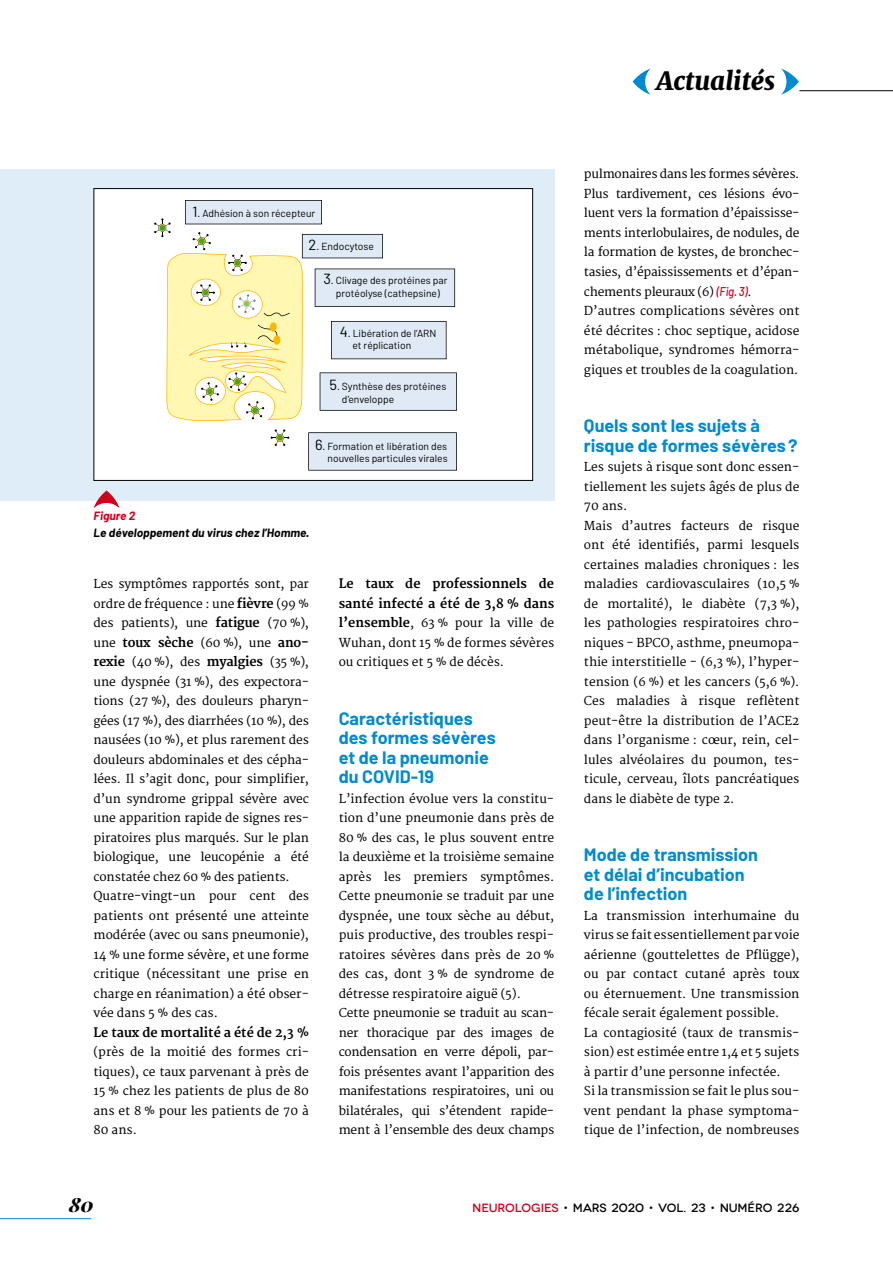
<style>
.page{position:relative;width:893px;height:1263px;background:#fff}
.page>*{position:absolute;margin:0;border:0;box-sizing:border-box;transform-origin:0 0}
.t1{font:italic 900 25.5px "Merriweather";color:#000}
.t2{font:italic 900 19.5px "Playfair Display";color:#000}
.t3{font:700 18px/19.5px "Barlow";color:#008bd0}
.t4{font:700 12.75px/19.5px "Merriweather";color:#000}
.t5{font:12px/19.5px "Merriweather";color:#000}
.t6{font:12px/19.5px "Merriweather";letter-spacing:-.02em;color:#000}
.t7{font:500 12px "Novecentowide";letter-spacing:-.005em;color:#000}
.t8{font:italic 700 12px "Barlow";color:#000}
.t9{font:italic 700 12px "Barlow";color:#d10019}
.t10{font:10.35px/12.3px "Barlow";color:#000}
.s1{font-size:14.7px}
.s2{font-weight:700;font-size:12.75px}
.s3{font-weight:400;font-size:12px}
.s4{font-family:"Barlow";font-weight:500;font-style:italic;font-size:12.75px;color:#d10019}
.s5{color:#d10019}
</style>
<div class="page">
<hr style="left:0;top:1218px;width:91px;height:1px;background:#008bd0">
<svg style="left:633px;top:69px;width:17px;height:26px"></svg>
<svg style="left:781px;top:69px;width:18px;height:26px"></svg>
<hr style="left:799px;top:90px;width:94px;height:1px;background:#000">
<div style="left:0;top:169px;width:554px;height:331px;background:#dfedf8"></div>
<svg style="left:94px;top:490px;width:26px;height:18px"></svg>
<div style="left:94px;top:189px;width:439px;height:291px;background:#fff"></div>
<svg style="left:308px;top:432px;width:149px;height:39px;background:#d4dfea"></svg>
<svg style="left:271px;top:429px;width:18px;height:17px"></svg>
<svg style="left:154px;top:200px;width:303px;height:221px"></svg>
<div style="left:94px;top:188px;width:439px;height:293px;border:1px solid #000"></div>
<h1 class="t1" style="left:656px;top:63px;width:120px">Actualités</h1>
<p class="t10" style="left:193px;top:207px;width:124px"><span class="s1">1</span>. Adhésion à son récepteur</p>
<p class="t10" style="left:309px;top:240px;width:67px"><span class="s1">2</span>. Endocytose</p>
<p class="t10" style="left:323px;top:274px;width:126px;text-align:center"><span class="s1">3</span>. Clivage des protéines par protéolyse (cathepsine)</p>
<p class="t10" style="left:352px;top:327px;width:86px;text-indent:-12px"><span class="s1">4</span>. Libération de l’ARN et réplication</p>
<p class="t10" style="left:342px;top:380px;width:106px;text-indent:-12px"><span class="s1">5</span>. Synthèse des protéines d’enveloppe</p>
<p class="t10" style="left:315px;top:440px;width:134px;text-align:right"><span class="s1">6</span>. Formation et libération des nouvelles particules virales</p>
<p class="t9" style="left:94px;top:509px;width:43px">Figure 2</p>
<p class="t8" style="left:94px;top:525px;width:217px">Le développement du virus chez l’Homme.</p>
<p class="t5" style="left:94px;top:574px;width:217px;text-align:justify">Les symptômes rapportés sont, par ordre de fréquence : une <span class="s2">fièvre</span> (99 % des patients), une <span class="s2">fatigue</span> (70 %),</p>
<p class="t4" style="left:94px;top:633px;width:217px"><span class="s3">une</span> toux sèche <span class="s3">(60 %), une</span> ano-</p>
<p class="t5" style="left:94px;top:652px;width:217px"><span class="s2">rexie</span> (40 %), des <span class="s2">myalgies</span> (35 %), une dyspnée (31 %), des expectora&shy;tions (27 %), des douleurs pharyn&shy;gées (17 %), des diarrhées (10 %), des nausées (10 %), et plus rarement des douleurs abdominales et des cépha&shy;lées. Il s’agit donc, pour simplifier, d’un syndrome grippal sévère avec une apparition rapide de signes res&shy;piratoires plus marqués. Sur le plan biologique, une leucopénie a été constatée chez 60 % des patients.<br>Quatre-vingt-un pour cent des patients ont présenté une atteinte modérée (avec ou sans pneumonie), 14 % une forme sévère, et une forme critique (nécessitant une prise en charge en réanimation) a été obser&shy;vée dans 5 % des cas.</p>
<p class="t4" style="left:94px;top:1023px;width:217px">Le taux de mortalité a été de 2,3 %</p>
<p class="t5" style="left:94px;top:1042px;width:217px;text-align:justify">(près de la moitié des formes cri&shy;tiques), ce taux parvenant à près de 15 % chez les patients de plus de 80 ans et 8 % pour les patients de 70 à 80 ans.</p>
<p class="t4" style="left:339px;top:574px;width:217px">Le taux de professionnels de santé infecté a été de 3,8 % dans</p>
<p class="t5" style="left:339px;top:613px;width:217px;text-align:justify"><span class="s2">l’ensemble</span>, 63 % pour la ville de Wuhan, dont 15 % de formes sévères ou critiques et 5 % de décès.</p>
<h3 class="t3" style="left:339px;top:708px;width:159px">Caractéristiques des formes sévères et de la pneumonie du COVID-19</h3>
<p class="t5" style="left:339px;top:789px;width:217px">L’infection évolue vers la constitu&shy;tion d’une pneumonie dans près de 80 % des cas, le plus souvent entre la deuxième et la troisième semaine après les premiers symptômes.<br>Cette pneumonie se traduit par une dyspnée, une toux sèche au début, puis productive, des troubles respi&shy;ratoires sévères dans près de 20 % des cas, dont 3 % de syndrome de détresse respiratoire aiguë (5).<br>Cette pneumonie se traduit au scan&shy;ner thoracique par des images de condensation en verre dépoli, par&shy;fois présentes avant l’apparition des manifestations respiratoires, uni ou bilatérales, qui s’étendent rapide&shy;ment à l’ensemble des deux champs</p>
<p class="t6" style="left:584px;top:165px;width:217px">pulmonaires dans les formes sévères.<br>Plus tardivement, ces lésions évo&shy;luent vers la formation d’épaississe&shy;ments interlobulaires, de nodules, de la formation de kystes, de bronchec&shy;tasies, d’épaississements et d’épan&shy;chements pleuraux (6) <span class="s4">(Fig. 3)</span>.<br>D’autres complications sévères ont été décrites : choc septique, acidose métabolique, syndromes hémorra&shy;giques et troubles de la coagulation.</p>
<h3 class="t3" style="left:584px;top:416px;width:215px">Quels sont les sujets à risque de formes sévères?</h3>
<p class="t5" style="left:584px;top:457px;width:217px">Les sujets à risque sont donc essen&shy;tiellement les sujets âgés de plus de 70 ans.<br>Mais d’autres facteurs de risque ont été identifiés, parmi lesquels certaines maladies chroniques : les maladies cardiovasculaires (10,5 % de mortalité), le diabète (7,3 %), les pathologies respiratoires chro&shy;niques - BPCO, asthme, pneumopa&shy;thie interstitielle - (6,3 %), l’hyper&shy;tension (6 %) et les cancers (5,6 %).<br>Ces maladies à risque reflètent peut-être la distribution de l’ACE2 dans l’organisme : cœur, rein, cel&shy;lules alvéolaires du poumon, tes&shy;ticule, cerveau, îlots pancréatiques dans le diabète de type 2.</p>
<h3 class="t3" style="left:584px;top:845px;width:176px">Mode de transmission et délai d’incubation de l’infection</h3>
<p class="t5" style="left:584px;top:906px;width:217px">La transmission interhumaine du virus se fait essentiellement par voie aérienne (gouttelettes de Pflügge), ou par contact cutané après toux ou éternuement. Une transmission fécale serait également possible.<br>La contagiosité (taux de transmis&shy;sion) est estimée entre 1,4 et 5 sujets à partir d’une personne infectée.<br>Si la transmission se fait le plus sou&shy;vent pendant la phase symptoma&shy;tique de l’infection, de nombreuses</p>
<h2 class="t2" style="left:69px;top:1191px;width:26px">80</h2>
<p class="t7" style="left:472px;top:1201px;width:329px"><span class="s5">NEUROLOGIES</span> • MARS 2020 • VOL. 23 • NUMÉRO 226</p>
</div>
